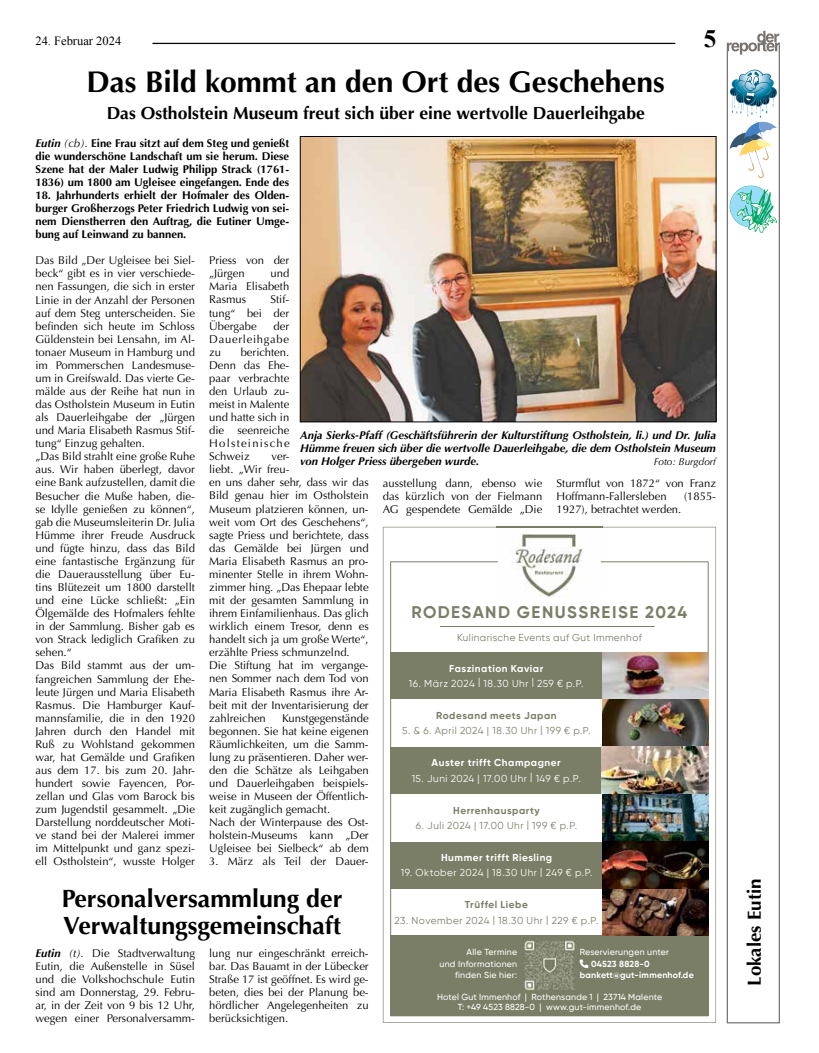
<style>
.page{position:relative;width:819px;height:1053px;background:#fff}
.page>*{position:absolute;margin:0;border:0;box-sizing:border-box;transform-origin:0 0}
.t1{font:700 30px "Optima";color:#000}
.t2{font:700 25px/27.5px "Optima";color:#000}
.t3{font:700 25px "Times New Roman";color:#000}
.t4{font:700 18.75px "Optima";color:#000}
.t5{font:700 17.5px "Optima";color:#000}
.t6{font:700 16.75px "Gilroy";letter-spacing:.085em;color:#7a7e66}
.t7{font:12.5px "Times New Roman";color:#000}
.t8{font:11.25px/13px "Optima";color:#000;text-align:justify}
.t9{font:700 11.25px/13px "Optima";color:#000;text-align:justify}
.t10{font:italic 700 11.25px/13px "Optima";color:#000;text-align:justify}
.t11{font:10px "Gilroy";letter-spacing:.045em;color:#7a7e66}
.t12{font:10px "Gilroy";letter-spacing:.05em;color:#fff}
.t13{font:700 10px "Gilroy";letter-spacing:.055em;color:#fff}
.t14{font:700 10px "Gilroy";letter-spacing:.055em;color:#7a7e66}
.t15{font:italic 10px "Optima";color:#000}
.t16{font:500 8.75px/11.8px "Gilroy";letter-spacing:.025em;color:#fff;text-align:right}
.t17{font:700 8.75px "Gilroy";letter-spacing:.025em;color:#fff}
.s1{font-style:italic}
.s2{font-weight:400;font-style:italic}
.s3{font-weight:700;font-style:italic}
</style>
<div class="page">
<hr style="left:152px;top:43px;width:523px;height:1px;background:#000">
<svg style="left:383px;top:526px;width:333px;height:496px"></svg>
<img style="left:497px;top:526px;width:105px;height:71px">
<hr style="left:390px;top:561px;width:107px;height:1px;background:#7a7e66">
<hr style="left:390px;top:561px;width:1px;height:454px;background:#7a7e66">
<hr style="left:390px;top:1015px;width:318px;height:1px;background:#7a7e66">
<hr style="left:707px;top:561px;width:1px;height:454px;background:#7a7e66">
<hr style="left:600px;top:561px;width:107px;height:1px;background:#7a7e66">
<hr style="left:440px;top:626px;width:214px;height:1px;background:#7a7e66">
<div style="left:390px;top:935px;width:318px;height:80px;background:#7a7e66"></div>
<img style="left:523px;top:938px;width:52px;height:53px">
<div style="left:390px;top:652px;width:318px;height:46px;background:#7a7e66"></div>
<div style="left:391px;top:841px;width:317px;height:47px;background:#7a7e66"></div>
<div style="left:390px;top:746px;width:318px;height:47px;background:#7a7e66"></div>
<img style="left:602px;top:652px;width:106px;height:283px">
<img style="left:302px;top:138px;width:412px;height:282px">
<div style="left:300px;top:136px;width:416px;height:286px;border:1px solid #000"></div>
<svg style="left:726px;top:55px;width:54px;height:968px"></svg>
<svg style="left:726px;top:31px;width:54px;height:24px"></svg>
<svg style="left:729px;top:186px;width:48px;height:47px"></svg>
<svg style="left:729px;top:70px;width:48px;height:108px"></svg>
<p class="t7" style="left:35px;top:32px;width:87px">24. Februar 2024</p>
<p class="t3" style="left:703px;top:21px;width:14px">5</p>
<p class="t1" style="left:87px;top:65px;width:579px">Das Bild kommt an den Ort des Geschehens</p>
<p class="t5" style="left:107px;top:103px;width:539px">Das Ostholstein Museum freut sich über eine wertvolle Dauerleihgabe</p>
<p class="t9" style="left:35px;top:136px;width:255px"><span class="s1">Eutin</span> <span class="s2">(cb).</span> Eine Frau sitzt auf dem Steg und genießt die wunderschöne Landschaft um sie herum. Diese Szene hat der Maler Ludwig Philipp Strack (1761- 1836) um 1800 am Ugleisee eingefangen. Ende des</p>
<p class="t9" style="left:35px;top:189px;width:255px">18. Jahrhunderts erhielt der Hofmaler des Olden&shy;burger Großherzogs Peter Friedrich Ludwig von sei&shy;nem Dienstherren den Auftrag, die Eutiner Umge&shy;bung auf Leinwand zu bannen.</p>
<p class="t8" style="left:35px;top:254px;width:161px;text-align:left">Das Bild „Der Ugleisee bei Siel&shy;beck“ gibt es in vier verschiede&shy;nen Fassungen, die sich in erster<br>Linie in der Anzahl der Personen auf dem Steg unterscheiden. Sie befinden sich heute im Schloss<br>Güldenstein bei Lensahn, im Al&shy;tonaer Museum in Hamburg und im Pommerschen Landesmuse&shy;um in Greifswald. Das vierte Ge&shy;mälde aus der Reihe hat nun in das Ostholstein Museum in Eutin als Dauerleihgabe der „Jürgen und Maria Elisabeth Rasmus Stif&shy;tung“ Einzug gehalten.<br>„Das Bild strahlt eine große Ruhe aus. Wir haben überlegt, davor eine Bank aufzustellen, damit die<br>Besucher die Muße haben, die&shy;se Idylle genießen zu können“, gab die Museumsleiterin Dr. Julia<br>Hümme ihrer Freude Ausdruck und fügte hinzu, dass das Bild eine fantastische Ergänzung für die Dauerausstellung über Eu&shy;tins Blütezeit um 1800 darstellt und eine Lücke schließt: „Ein<br>Ölgemälde des Hofmalers fehlte in der Sammlung. Bisher gab es von Strack lediglich Grafiken zu sehen.“<br>Das Bild stammt aus der um&shy;fangreichen Sammlung der Ehe&shy;leute Jürgen und Maria Elisabeth<br>Rasmus. Die Hamburger Kauf&shy;mannsfamilie, die in den 1920<br>Jahren durch den Handel mit<br>Ruß zu Wohlstand gekommen war, hat Gemälde und Grafiken aus dem 17. bis zum 20. Jahr&shy;hundert sowie Fayencen, Por&shy;zellan und Glas vom Barock bis zum Jugendstil gesammelt. „Die<br>Darstellung norddeutscher Moti&shy;ve stand bei der Malerei immer im Mittelpunkt und ganz spezi&shy;ell Ostholstein“, wusste Holger</p>
<p class="t8" style="left:209px;top:254px;width:82px">Priess von der „Jürgen</p>
<p class="t8" style="left:209px;top:267px;width:82px;text-indent:61px">und Maria Elisabeth Rasmus</p>
<p class="t8" style="left:209px;top:293px;width:82px;text-indent:61px">Stif&shy;tung“ bei der Übergabe</p>
<p class="t8" style="left:209px;top:319px;width:82px;text-indent:64px">der Dauerleihgabe zu</p>
<p class="t8" style="left:209px;top:345px;width:82px;text-indent:31px">berichten.<br>Denn das Ehe&shy;paar verbrachte den Urlaub zu&shy;meist in Malente und hatte sich in die seenreiche Holsteinische Schweiz</p>
<p class="t10" style="left:300px;top:429px;width:417px">Anja Sierks-Pfaff (Geschäftsführerin der Kulturstiftung Ostholstein, li.) und Dr. Julia Hümme freuen sich über die wertvolle Dauerleihgabe, die dem Ostholstein Museum von Holger Priess übergeben wurde.</p>
<p class="t8" style="left:209px;top:450px;width:161px;text-align:left;text-indent:62px">ver-<br>liebt. „Wir freu-<br>en uns daher sehr, dass wir das<br>Bild genau hier im Ostholstein<br>Museum platzieren können, un&shy;weit vom Ort des Geschehens“, sagte Priess und berichtete, dass das Gemälde bei Jürgen und<br>Maria Elisabeth Rasmus an pro&shy;minenter Stelle in ihrem Wohn&shy;zimmer hing. „Das Ehepaar lebte mit der gesamten Sammlung in ihrem Einfamilienhaus. Das glich wirklich einem Tresor, denn es handelt sich ja um große Werte“, erzählte Priess schmunzelnd.<br>Die Stiftung hat im vergange&shy;nen Sommer nach dem Tod von<br>Maria Elisabeth Rasmus ihre Ar&shy;beit mit der Inventarisierung der zahlreichen</p>
<p class="t15" style="left:653px;top:456px;width:64px">Foto: Burgdorf</p>
<p class="t8" style="left:383px;top:476px;width:161px">ausstellung dann, ebenso wie das kürzlich von der Fielmann AG gespendete Gemälde „Die</p>
<p class="t8" style="left:556px;top:476px;width:161px">Sturmflut von 1872“ von Franz<br>Hoffmann-Fallersleben</p>
<p class="t8" style="left:684px;top:489px;width:33px">(1855-</p>
<p class="t8" style="left:556px;top:502px;width:126px">1927), betrachtet werden.</p>
<p class="t6" style="left:411px;top:601px;width:277px">RODESAND GENUSSREISE 2024</p>
<p class="t11" style="left:457px;top:631px;width:186px">Kulinarische Events auf Gut Immenhof</p>
<p class="t13" style="left:449px;top:661px;width:96px">Faszination Kaviar</p>
<p class="t12" style="left:409px;top:677px;width:176px">16. März 2024 | 18.30 Uhr | 259 € p.P.</p>
<p class="t14" style="left:436px;top:709px;width:122px">Rodesand meets Japan</p>
<p class="t11" style="left:402px;top:724px;width:190px">5. &amp; 6. April 2024 | 18.30 Uhr | 199 € p.P.</p>
<p class="t8" style="left:209px;top:711px;width:161px;text-align:left;text-indent:73px">Kunstgegenstände begonnen. Sie hat keine eigenen<br>Räumlichkeiten, um die Samm&shy;lung zu präsentieren. Daher wer&shy;den die Schätze als Leihgaben und Dauerleihgaben beispiels&shy;weise in Museen der Öffentlich&shy;keit zugänglich gemacht.<br>Nach der Winterpause des Ost&shy;holstein-Museums kann „Der<br>Ugleisee bei Sielbeck“ ab dem</p>
<p class="t8" style="left:209px;top:855px;width:161px">3. März als Teil der Dauer-</p>
<p class="t13" style="left:431px;top:756px;width:131px">Auster trifft Champagner</p>
<p class="t12" style="left:411px;top:771px;width:170px">15. Juni 2024 | 17.00 Uhr | 149 € p.P.</p>
<p class="t14" style="left:453px;top:804px;width:88px">Herrenhausparty</p>
<p class="t11" style="left:416px;top:819px;width:163px">6. Juli 2024 | 17.00 Uhr | 199 € p.P.</p>
<p class="t13" style="left:441px;top:851px;width:113px">Hummer trifft Riesling</p>
<p class="t12" style="left:401px;top:866px;width:193px">19. Oktober 2024 | 18.30 Uhr | 249 € p.P.</p>
<p class="t2" style="left:62px;top:884px;width:282px">Personalversammlung der<br>Verwaltungsgemeinschaft</p>
<p class="t8" style="left:35px;top:946px;width:161px"><span class="s3">Eutin</span> <span class="s1">(t).</span> Die Stadtverwaltung Eutin, die Außenstelle in Süsel und die Volkshochschule Eutin sind am Donnerstag, 29. Febru&shy;ar, in der Zeit von 9 bis 12 Uhr, wegen einer Personalversamm-</p>
<p class="t8" style="left:209px;top:946px;width:161px">lung nur eingeschränkt erreich&shy;bar. Das Bauamt in der Lübecker Straße 17 ist geöffnet. Es wird ge&shy;beten, dies bei der Planung be&shy;hördlicher Angelegenheiten zu berücksichtigen.</p>
<p class="t14" style="left:465px;top:897px;width:64px">Trüffel Liebe</p>
<p class="t11" style="left:394px;top:914px;width:205px">23. November 2024 | 18.30 Uhr | 229 € p.P.</p>
<p class="t16" style="left:439px;top:945px;width:79px">Alle Termine<br>und Informationen finden Sie hier:</p>
<p class="t16" style="left:437px;top:991px;width:226px;line-height:10px;text-align:center">Hotel Gut Immenhof | Rothensande 1 | 23714 Malente<br>T: +49 4523 8828-0 | www.gut-immenhof.de</p>
<p class="t16" style="left:579px;top:945px;width:91px">Reservierungen unter</p>
<p class="t17" style="left:591px;top:958px;width:60px">04523 8828-0</p>
<p class="t17" style="left:579px;top:969px;width:115px">bankett@gut-immenhof.de</p>
<p class="t4" style="left:743px;top:985px;width:109px;rotate:-90deg">Lokales Eutin</p>
</div>
